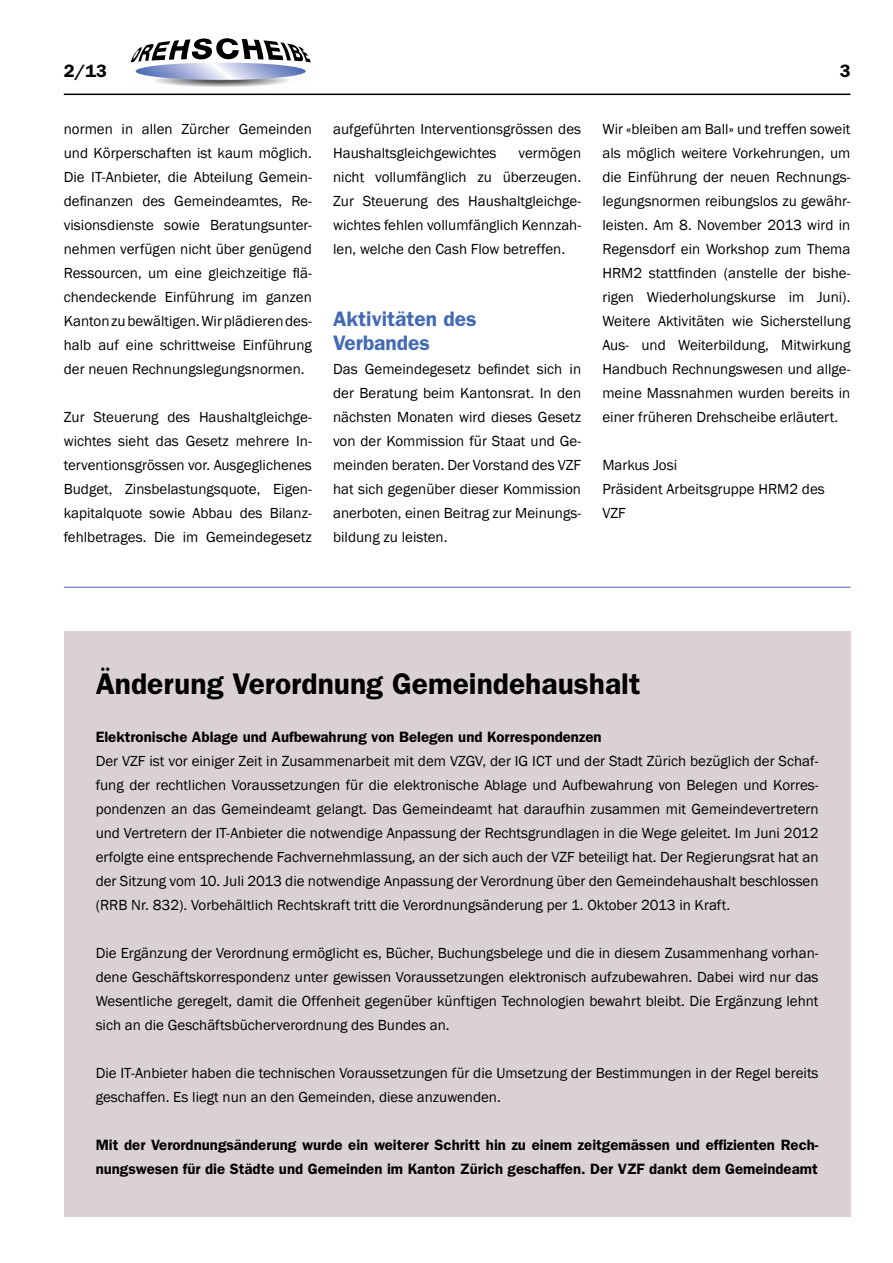
<style>
.page{position:relative;width:893px;height:1263px;background:#fff}
.page>*{position:absolute;margin:0;border:0;box-sizing:border-box;transform-origin:0 0}
.t1{font:600 30px "Franklin Gothic";color:#000}
.t2{font:600 21px/24px "Franklin Gothic";color:#436ab3}
.t3{font:600 18px "Franklin Gothic";color:#000}
.t4{font:15px/24px "Franklin Gothic";color:#000;text-align:justify}
.t5{font:600 15px/24px "Franklin Gothic";color:#000}
</style>
<div class="page">
<hr style="left:64px;top:94px;width:786px;height:1px;background:#000">
<svg style="left:130px;top:38px;width:181px;height:49px"></svg>
<div style="left:64px;top:631px;width:786px;height:586px;background:#dad2d2"></div>
<hr style="left:64px;top:587px;width:786px;height:1px;background:#436ab3">
<p class="t3" style="left:64px;top:60px;width:45px">2/13</p>
<p class="t3" style="left:840px;top:60px;width:12px">3</p>
<p class="t4" style="left:64px;top:117px;width:250px">normen in allen Zürcher Gemeinden und Körperschaften ist kaum möglich.<br>Die IT-Anbieter, die Abteilung Gemein&shy;definanzen des Gemeindeamtes, Re&shy;visionsdienste sowie Beratungsunter&shy;nehmen verfügen nicht über genügend Ressourcen, um eine gleichzeitige flä&shy;chendeckende Einführung im ganzen Kanton zu bewältigen. Wir plädieren des&shy;halb auf eine schrittweise Einführung der neuen Rechnungslegungsnormen.</p>
<p class="t4" style="left:64px;top:405px;width:250px">Zur Steuerung des Haushaltgleichge&shy;wichtes sieht das Gesetz mehrere In&shy;terventionsgrössen vor. Ausgeglichenes Budget, Zinsbelastungsquote, Eigen&shy;kapitalquote sowie Abbau des Bilanz&shy;fehlbetrages. Die im Gemeindegesetz</p>
<p class="t4" style="left:333px;top:117px;width:250px">aufgeführten Interventionsgrössen des<br>Haushaltsgleichgewichtes</p>
<p class="t4" style="left:333px;top:141px;width:250px;text-indent:185px">vermögen nicht vollumfänglich zu überzeugen.<br>Zur Steuerung des Haushaltgleichge&shy;wichtes fehlen vollumfänglich Kennzah&shy;len, welche den Cash Flow betreffen.</p>
<h2 class="t2" style="left:333px;top:307px;width:145px">Aktivitäten des<br>Verbandes</h2>
<p class="t4" style="left:333px;top:357px;width:250px">Das Gemeindegesetz befindet sich in der Beratung beim Kantonsrat. In den nächsten Monaten wird dieses Gesetz von der Kommission für Staat und Ge&shy;meinden beraten. Der Vorstand des VZF hat sich gegenüber dieser Kommission anerboten, einen Beitrag zur Meinungs&shy;bildung zu leisten.</p>
<p class="t4" style="left:602px;top:117px;width:250px">Wir «bleiben am Ball» und treffen soweit als möglich weitere Vorkehrungen, um die Einführung der neuen Rechnungs&shy;legungsnormen reibungslos zu gewähr&shy;leisten. Am 8. November 2013 wird in Regensdorf ein Workshop zum Thema HRM2 stattfinden (anstelle der bishe&shy;rigen Wiederholungskurse im Juni).<br>Weitere Aktivitäten wie Sicherstellung Aus- und Weiterbildung, Mitwirkung Handbuch Rechnungswesen und allge&shy;meine Massnahmen wurden bereits in einer früheren Drehscheibe erläutert.</p>
<p class="t4" style="left:602px;top:453px;width:224px;text-align:left">Markus Josi<br>Präsident Arbeitsgruppe HRM2 des<br>VZF</p>
<h1 class="t1" style="left:96px;top:666px;width:546px">Änderung Verordnung Gemeindehaushalt</h1>
<p class="t5" style="left:96px;top:725px;width:507px">Elektronische Ablage und Aufbewahrung von Belegen und Korrespondenzen</p>
<p class="t4" style="left:96px;top:750px;width:724px">Der VZF ist vor einiger Zeit in Zusammenarbeit mit dem VZGV, der IG ICT und der Stadt Zürich bezüglich der Schaf&shy;fung der rechtlichen Voraussetzungen für die elektronische Ablage und Aufbewahrung von Belegen und Korres&shy;pondenzen an das Gemeindeamt gelangt. Das Gemeindeamt hat daraufhin zusammen mit Gemeindevertretern und Vertretern der IT-Anbieter die notwendige Anpassung der Rechtsgrundlagen in die Wege geleitet. Im Juni 2012 erfolgte eine entsprechende Fachvernehmlassung, an der sich auch der VZF beteiligt hat. Der Regierungsrat hat an der Sitzung vom 10. Juli 2013 die notwendige Anpassung der Verordnung über den Gemeindehaushalt beschlossen (RRB Nr. 832). Vorbehältlich Rechtskraft tritt die Verordnungsänderung per 1. Oktober 2013 in Kraft.</p>
<p class="t4" style="left:96px;top:942px;width:724px">Die Ergänzung der Verordnung ermöglicht es, Bücher, Buchungsbelege und die in diesem Zusammenhang vorhan&shy;dene Geschäftskorrespondenz unter gewissen Voraussetzungen elektronisch aufzubewahren. Dabei wird nur das Wesentliche geregelt, damit die Offenheit gegenüber künftigen Technologien bewahrt bleibt. Die Ergänzung lehnt sich an die Geschäftsbücherverordnung des Bundes an.</p>
<p class="t4" style="left:96px;top:1062px;width:724px">Die IT-Anbieter haben die technischen Voraussetzungen für die Umsetzung der Bestimmungen in der Regel bereits geschaffen. Es liegt nun an den Gemeinden, diese anzuwenden.</p>
<p class="t5" style="left:96px;top:1133px;width:724px">Mit der Verordnungsänderung wurde ein weiterer Schritt hin zu einem zeitgemässen und effizienten Rech&shy;nungswesen für die Städte und Gemeinden im Kanton Zürich geschaffen. Der VZF dankt dem Gemeindeamt</p>
</div>
